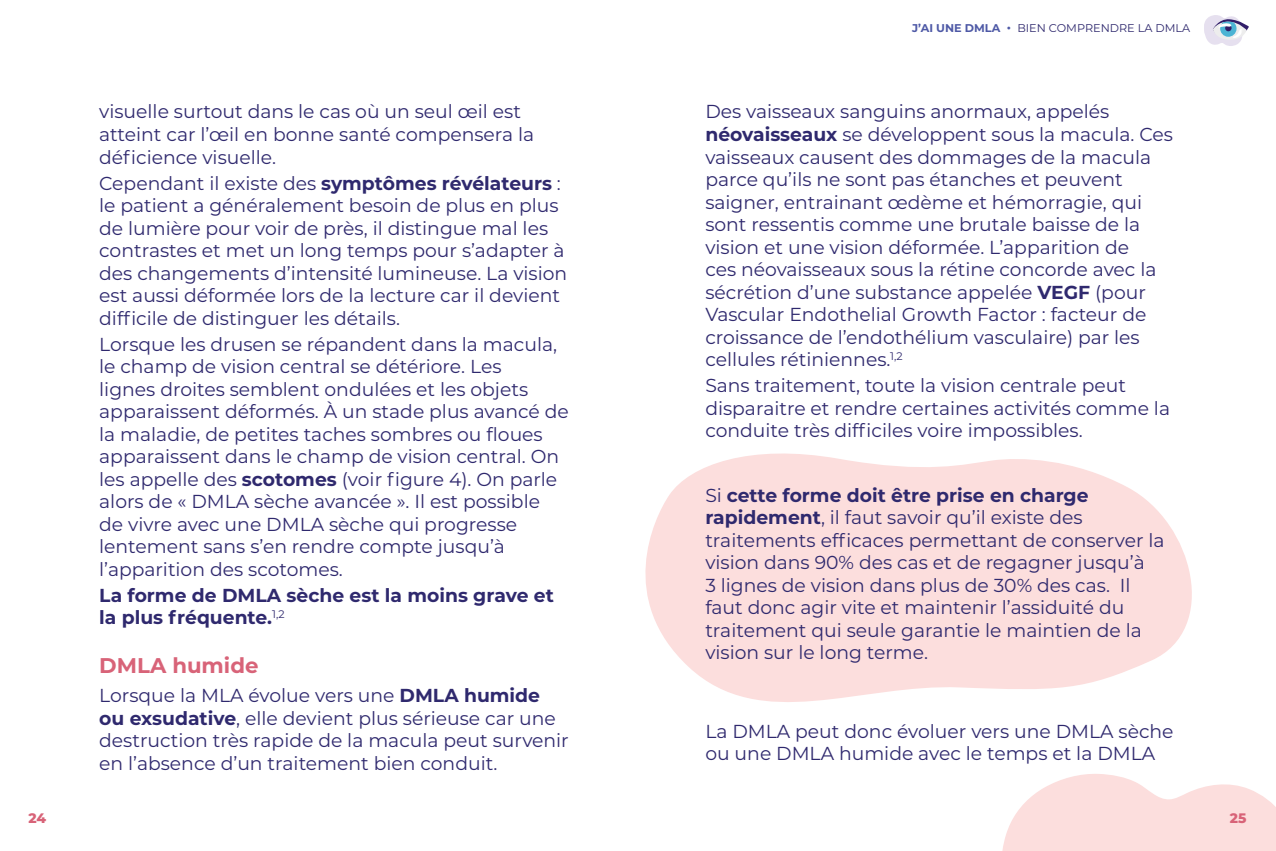
<style>
.page{position:relative;width:1276px;height:851px;background:#fff}
.page>*{position:absolute;margin:0;border:0;box-sizing:border-box;transform-origin:0 0}
.t1{font:700 21.25px "Montserrat";color:#d86378}
.t2{font:18.75px/22.5px "Montserrat";color:#2f296e}
.t3{font:700 18.75px/22.5px "Montserrat";color:#2f296e}
.t4{font:800 13.75px "Montserrat";color:#d86378}
.t5{font:11.25px "Montserrat";color:#2f296e}
.s1{font-weight:700}
.s2{font-weight:700;color:#4e59a6}
</style>
<div class="page">
<svg style="left:645px;top:453px;width:547px;height:249px;fill:#fcdedd"></svg>
<svg style="left:1002px;top:774px;width:274px;height:76px"></svg>
<svg style="left:1204px;top:15px;width:45px;height:31px"></svg>
<p class="t4" style="left:28px;top:807px;width:19px">24</p>
<p class="t2" style="left:99px;top:100px;width:436px">visuelle surtout dans le cas où un seul œil est atteint car l’œil en bonne santé compensera la déficience visuelle.</p>
<p class="t2" style="left:99px;top:171px;width:469px">Cependant il existe des <span class="s1">symptômes révélateurs</span> : le patient a généralement besoin de plus en plus de lumière pour voir de près, il distingue mal les contrastes et met un long temps pour s’adapter à des changements d’intensité lumineuse. La vision est aussi déformée lors de la lecture car il devient difficile de distinguer les détails.</p>
<p class="t2" style="left:99px;top:332px;width:471px">Lorsque les drusen se répandent dans la macula, le champ de vision central se détériore. Les<br>lignes droites semblent ondulées et les objets apparaissent déformés. À un stade plus avancé de la maladie, de petites taches sombres ou floues apparaissent dans le champ de vision central. On les appelle des <span class="s1">scotomes</span> (voir figure 4). On parle alors de « DMLA sèche avancée ». Il est possible<br>de vivre avec une DMLA sèche qui progresse lentement sans s’en rendre compte jusqu’à l’apparition des scotomes.</p>
<p class="t3" style="left:99px;top:583px;width:456px">La forme de DMLA sèche est la moins grave et la plus fréquente.<sup>1,2</sup></p>
<p class="t1" style="left:99px;top:649px;width:161px">DMLA humide</p>
<p class="t2" style="left:99px;top:683px;width:471px">Lorsque la MLA évolue vers une <span class="s1">DMLA humide ou exsudative</span>, elle devient plus sérieuse car une destruction très rapide de la macula peut survenir en l’absence d’un traitement bien conduit.</p>
<p class="t5" style="left:912px;top:20px;width:279px"><span class="s2">J’AI UNE DMLA •</span> BIEN COMPRENDRE LA DMLA</p>
<p class="t2" style="left:705px;top:100px;width:469px">Des vaisseaux sanguins anormaux, appelés <span class="s1">néovaisseaux</span> se développent sous la macula. Ces vaisseaux causent des dommages de la macula parce qu’ils ne sont pas étanches et peuvent saigner, entrainant œdème et hémorragie, qui sont ressentis comme une brutale baisse de la vision et une vision déformée. L’apparition de<br>ces néovaisseaux sous la rétine concorde avec la sécrétion d’une substance appelée <span class="s1">VEGF</span> (pour Vascular Endothelial Growth Factor : facteur de croissance de l’endothélium vasculaire) par les cellules rétiniennes.<sup>1,2</sup></p>
<p class="t2" style="left:705px;top:373px;width:466px">Sans traitement, toute la vision centrale peut disparaitre et rendre certaines activités comme la conduite très difficiles voire impossibles.</p>
<p class="t2" style="left:705px;top:483px;width:461px">Si <span class="s1">cette forme doit être prise en charge rapidement</span>, il faut savoir qu’il existe des traitements efficaces permettant de conserver la vision dans 90% des cas et de regagner jusqu’à<br>3 lignes de vision dans plus de 30% des cas. Il faut donc agir vite et maintenir l’assiduité du traitement qui seule garantie le maintien de la vision sur le long terme.</p>
<p class="t2" style="left:705px;top:719px;width:470px">La DMLA peut donc évoluer vers une DMLA sèche ou une DMLA humide avec le temps et la DMLA</p>
<p class="t4" style="left:1229px;top:807px;width:18px">25</p>
</div>
